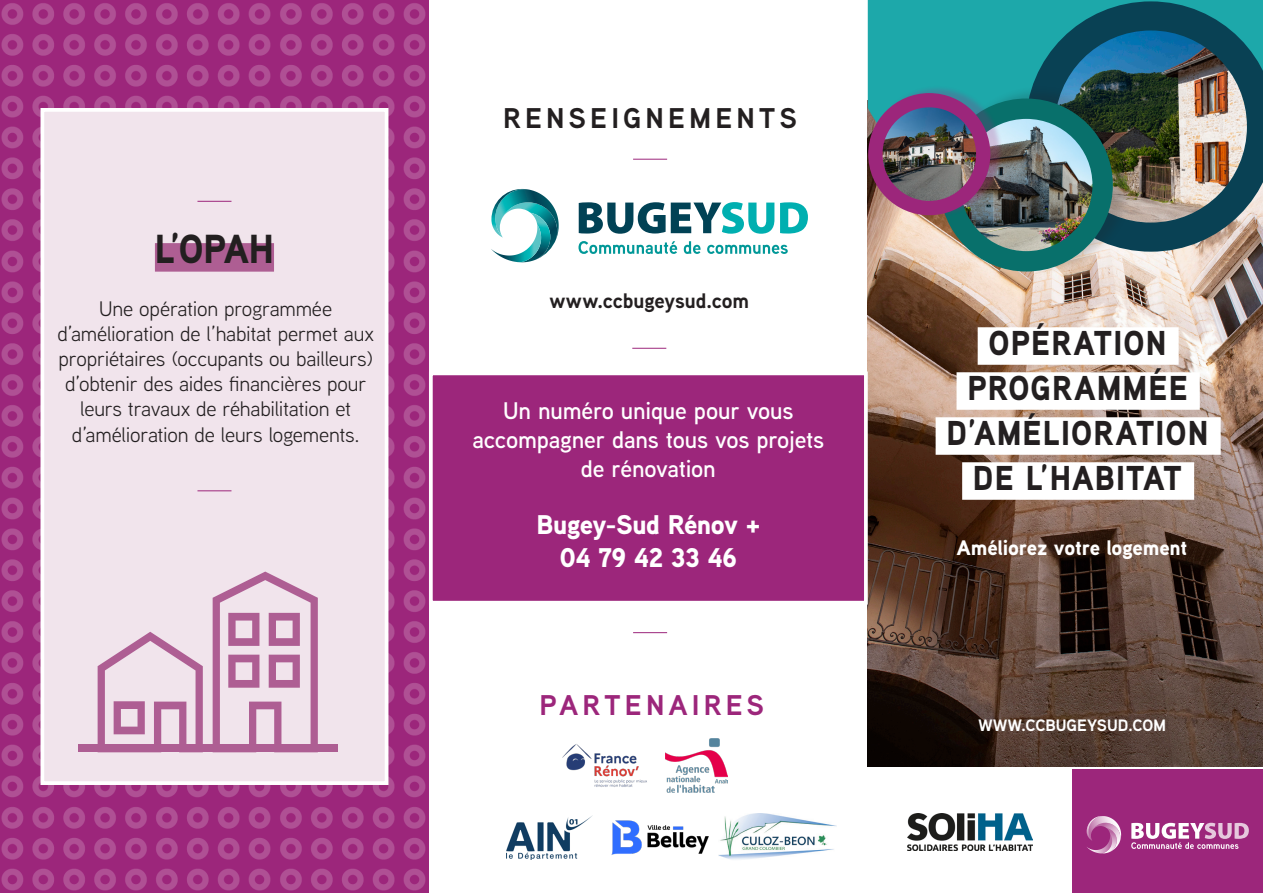
<style>
.page{position:relative;width:1263px;height:893px;background:#fff}
.page>*{position:absolute;margin:0;border:0;box-sizing:border-box;transform-origin:0 0}
.En-tête_-_Aligner_au_centre__surbrillanc{font:900 40.5px "Aaux Next";color:#231f20;scale:.92 1}
.En-tête_-_Aligner_au_centre__surbrillanc-2{font:900 34.5px/45px "Aaux Next";letter-spacing:.04em;color:#231f20;text-align:center;scale:.92 1}
.En-tête_-_Aligner_à_gauche{font:700 28.5px "Aaux Next";letter-spacing:.145em;color:#231f20}
.En-tête_-_Aligner_à_gauche-2{font:700 28.5px "Aaux Next";letter-spacing:.145em;color:#9c267b}
.Citation{font:900 27px "Aaux Next";letter-spacing:-.02em;color:#fff}
.Citation-2{font:600 24px/28.8px "Aaux Next";letter-spacing:-.01em;color:#fff;text-align:center}
.Citation-3{font:21px/25.2px "Aaux Next";letter-spacing:-.01em;color:#231f20;text-align:center}
.Citation-4{font:900 21px "Aaux Next";letter-spacing:-.01em;color:#fff}
.Citation-5{font:700 21px "Aaux Next";letter-spacing:-.01em;color:#231f20}
.Coordonnées{font:700 16.5px "Aaux Next";letter-spacing:.005em;color:#fff}
</style>
<div class="page">
<img style="left:0;top:0;width:429px;height:893px">
<img style="left:868px;top:234px;width:395px;height:532px">
<div style="left:39px;top:106px;width:351px;height:681px;background:#f1e4ec"></div>
<svg style="left:868px;top:0;width:395px;height:234px;background:#2ea7a7"></svg>
<hr style="left:197px;top:201px;width:34px;height:1px;background:#9c267b">
<hr style="left:197px;top:490px;width:34px;height:1px;background:#9c267b">
<hr style="left:633px;top:159px;width:34px;height:1px;background:#9c267b">
<hr style="left:632px;top:348px;width:34px;height:1px;background:#9c267b">
<hr style="left:633px;top:632px;width:34px;height:1px;background:#9c267b">
<svg style="left:1026px;top:1px;width:237px;height:251px;background:#226873"></svg>
<img style="left:1055px;top:30px;width:192px;height:193px;border-radius:96px">
<div style="left:946px;top:85px;width:189px;height:190px;background:#231f20;opacity:.2"></div>
<div style="left:940px;top:99px;width:173px;height:172px;background:#08706b;border-radius:50%"></div>
<img style="left:960px;top:119px;width:132px;height:132px;border-radius:66px">
<div style="left:871px;top:86px;width:132px;height:131px;background:#9c267b;opacity:.25"></div>
<div style="left:868px;top:93px;width:122px;height:122px;background:#9c267b;border-radius:50%"></div>
<img style="left:882px;top:107px;width:94px;height:94px;border-radius:47px">
<div style="left:431px;top:373px;width:435px;height:230px;background:#9c267b"></div>
<div style="left:429px;top:371px;width:439px;height:234px;border:4px solid #fff"></div>
<div style="left:978px;top:327px;width:200px;height:38px;background:#fff"></div>
<div style="left:956px;top:372px;width:244px;height:38px;background:#fff"></div>
<div style="left:936px;top:417px;width:285px;height:38px;background:#fff"></div>
<div style="left:962px;top:462px;width:232px;height:38px;background:#fff"></div>
<div style="left:155px;top:243px;width:119px;height:29px;background:#ae5e93"></div>
<div style="left:1072px;top:770px;width:191px;height:123px;background:#9c267b"></div>
<svg style="left:1131px;top:823px;width:118px;height:26px"></svg>
<svg style="left:1087px;top:816px;width:34px;height:37px"></svg>
<img style="left:907px;top:814px;width:125px;height:36px">
<svg style="left:579px;top:202px;width:195px;height:32px"></svg>
<svg style="left:780px;top:202px;width:28px;height:32px"></svg>
<svg style="left:578px;top:241px;width:99px;height:13px"></svg>
<svg style="left:684px;top:241px;width:16px;height:13px"></svg>
<svg style="left:707px;top:245px;width:81px;height:9px"></svg>
<svg style="left:491px;top:189px;width:68px;height:73px"></svg>
<svg style="left:98px;top:632px;width:105px;height:113px;background:#dcbbd1"></svg>
<svg style="left:213px;top:572px;width:105px;height:173px;background:#d8b2cb"></svg>
<div style="left:78px;top:745px;width:259px;height:7px;background:#ae5e93"></div>
<img style="left:665px;top:739px;width:63px;height:53px">
<img style="left:562px;top:744px;width:85px;height:43px">
<img style="left:507px;top:816px;width:85px;height:43px">
<img style="left:611px;top:820px;width:108px;height:36px">
<img style="left:719px;top:813px;width:118px;height:47px">
<p class="En-tête_-_Aligner_au_centre__surbrillanc" style="left:155px;top:220px;width:131px">L’OPAH</p>
<p class="En-tête_-_Aligner_à_gauche" style="left:503px;top:98px;width:295px">RENSEIGNEMENTS</p>
<p class="Citation-3" style="left:57px;top:295px;width:318px">Une opération programmée d’amélioration de l’habitat permet aux propriétaires (occupants ou bailleurs) d’obtenir des aides financières pour leurs travaux de réhabilitation et d’amélioration de leurs logements.</p>
<p class="Citation-5" style="left:549px;top:286px;width:201px">www.ccbugeysud.com</p>
<p class="Citation-2" style="left:472px;top:396px;width:353px">Un numéro unique pour vous accompagner dans tous vos projets de rénovation</p>
<p class="Citation" style="left:536px;top:505px;width:225px">Bugey-Sud Rénov +</p>
<p class="Citation" style="left:559px;top:538px;width:179px">04 79 42 33 46</p>
<p class="En-tête_-_Aligner_à_gauche-2" style="left:539px;top:685px;width:226px">PARTENAIRES</p>
<p class="En-tête_-_Aligner_au_centre__surbrillanc-2" style="left:946px;top:320px;width:286px">OPÉRATION<br>PROGRAMMÉE<br>D’AMÉLIORATION<br>DE L’HABITAT</p>
<p class="Citation-4" style="left:957px;top:533px;width:232px">Améliorez votre logement</p>
<p class="Coordonnées" style="left:978px;top:713px;width:189px">WWW.CCBUGEYSUD.COM</p>
</div>
